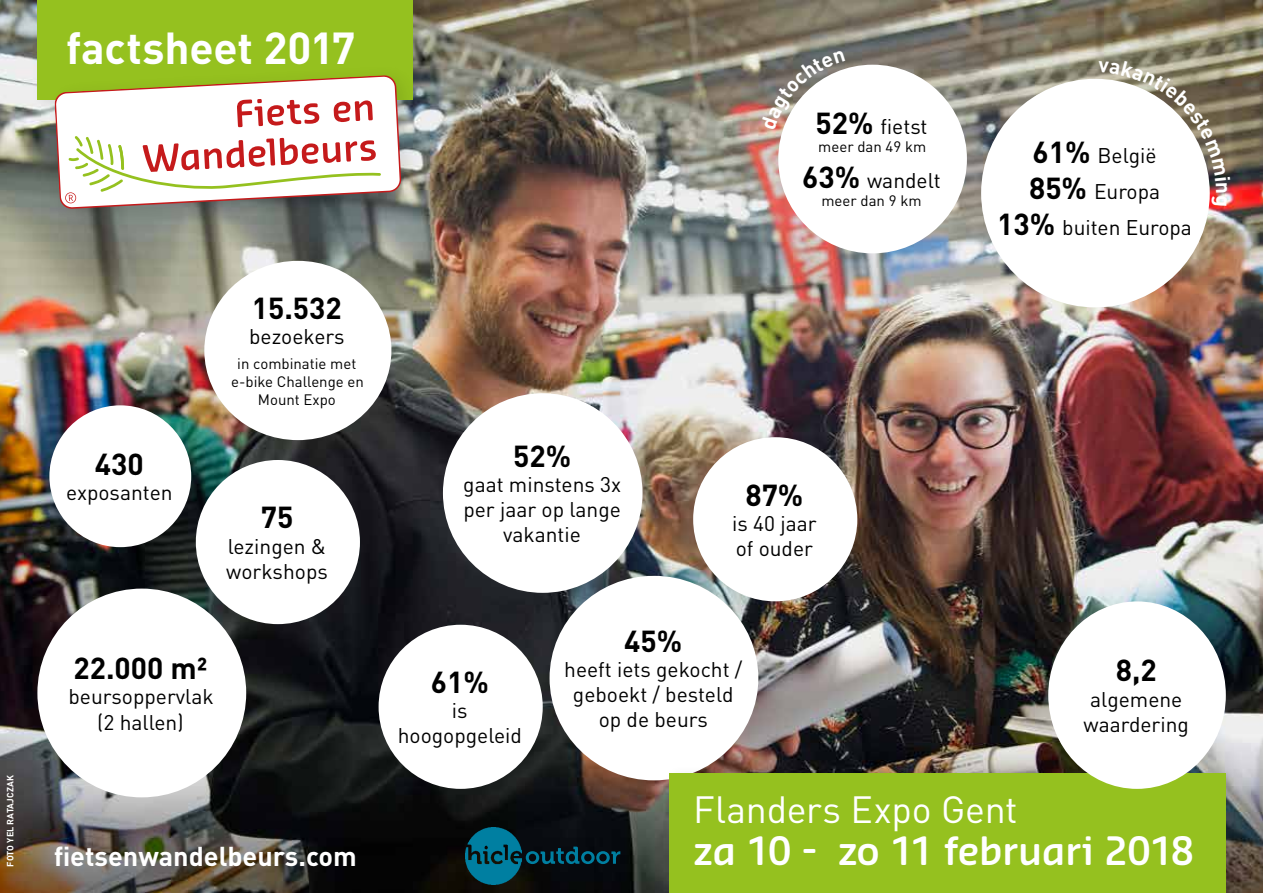
<style>
.page{position:relative;width:1263px;height:893px;background:#fff}
.page>*{position:absolute;margin:0;border:0;box-sizing:border-box;transform-origin:0 0}
.t1{font:700 44.25px "DIN Pro";letter-spacing:-.005em;color:#fff}
.t2{font:600 38.25px "Sansa Soft Pro";letter-spacing:-.02em;color:#fff}
.t3{font:37.5px "DIN Pro";letter-spacing:-.005em;color:#fff}
.t4{font:700 30px "DIN Pro";color:#000}
.t5{font:700 27px "DIN Pro";color:#fff}
.t6{font:21px/25.2px "DIN Pro";color:#000;text-align:center}
.t7{font:15px/18px "DIN Pro";color:#000;text-align:center}
.t8{font:700 9px "DIN Pro";letter-spacing:.01em;color:#fff}
.s1{font-weight:700;font-size:30px}
</style>
<div class="page">
<img style="left:0;top:0;width:1263px;height:893px">
<div style="left:204px;top:261px;width:187px;height:179px;background:#fff;border-radius:50%"></div>
<div style="left:693px;top:437px;width:164px;height:164px;background:#fff;border-radius:50%"></div>
<div style="left:379px;top:625px;width:164px;height:164px;background:#fff;border-radius:50%"></div>
<div style="left:37px;top:589px;width:209px;height:208px;background:#fff;border-radius:50%"></div>
<div style="left:49px;top:405px;width:142px;height:142px;background:#fff;border-radius:50%"></div>
<div style="left:196px;top:460px;width:164px;height:164px;background:#fff;border-radius:50%"></div>
<div style="left:443px;top:393px;width:199px;height:200px;background:#fff;border-radius:50%"></div>
<div style="left:549px;top:576px;width:209px;height:204px;background:#fff;border-radius:50%"></div>
<div style="left:981px;top:79px;width:229px;height:228px;background:#fff;border-radius:50%"></div>
<div style="left:778px;top:65px;width:189px;height:188px;background:#fff;border-radius:50%"></div>
<div style="left:30px;top:0;width:399px;height:114px;background:#000;opacity:.1"></div>
<div style="left:37px;top:0;width:376px;height:99px;background:#95c11f"></div>
<div style="left:45px;top:63px;width:379px;height:166px;background:#000;opacity:.1"></div>
<svg style="left:54px;top:75px;width:347px;height:134px"></svg>
<svg style="left:237px;top:99px;width:136px;height:28px"></svg>
<svg style="left:65px;top:136px;width:316px;height:68px"></svg>
<div style="left:662px;top:764px;width:580px;height:129px;background:#000;opacity:.1"></div>
<div style="left:670px;top:773px;width:556px;height:120px;background:#95c11f"></div>
<div style="left:1048px;top:601px;width:178px;height:188px;background:#fff;border-radius:50%"></div>
<img style="left:465px;top:828px;width:57px;height:56px">
<svg style="left:526px;top:847px;width:94px;height:17px;background:#043646"></svg>
<svg style="left:1098px;top:61px;width:132px;height:144px"></svg>
<svg style="left:760px;top:50px;width:85px;height:80px"></svg>
<p class="t8" style="left:4px;top:867px;width:93px;rotate:-90deg">FOTO YEL RATAJCZAK</p>
<h1 class="t1" style="left:66px;top:18px;width:291px">factsheet 2017</h1>
<h3 class="t4" style="left:95px;top:444px;width:50px">430</h3>
<p class="t6" style="left:66px;top:479px;width:108px">exposanten</p>
<h3 class="t4" style="left:252px;top:287px;width:91px">15.532</h3>
<p class="t6" style="left:249px;top:323px;width:97px">bezoekers</p>
<p class="t7" style="left:231px;top:354px;width:134px">in combinatie met e-bike Challenge en<br>Mount Expo</p>
<h3 class="t4" style="left:261px;top:497px;width:34px">75</h3>
<p class="t6" style="left:226px;top:532px;width:103px;text-align:left">lezingen &amp; workshops</p>
<h3 class="t4" style="left:73px;top:648px;width:135px">22.000 m²</h3>
<p class="t6" style="left:68px;top:683px;width:147px">beursoppervlak (2 hallen)</p>
<p class="t5" style="left:54px;top:837px;width:304px">fietsenwandelbeurs.com</p>
<p class="t6" style="left:815px;top:113px;width:114px"><span class="s1">52%</span> fietst</p>
<p class="t7" style="left:818px;top:137px;width:109px">meer dan 49 km</p>
<p class="t6" style="left:802px;top:167px;width:140px"><span class="s1">63%</span> wandelt</p>
<p class="t7" style="left:821px;top:191px;width:102px">meer dan 9 km</p>
<p class="t6" style="left:997px;top:137px;width:196px;line-height:36px"><span class="s1">61%</span> België<br><span class="s1">85%</span> Europa<br><span class="s1">13%</span> buiten Europa</p>
<h3 class="t4" style="left:513px;top:435px;width:60px">52%</h3>
<p class="t6" style="left:463px;top:471px;width:159px">gaat minstens 3x per jaar op lange vakantie</p>
<h3 class="t4" style="left:745px;top:474px;width:60px">87%</h3>
<p class="t6" style="left:732px;top:510px;width:86px;text-align:left">is 40 jaar of ouder</p>
<h3 class="t4" style="left:431px;top:662px;width:60px">61%</h3>
<p class="t6" style="left:398px;top:697px;width:126px">is hoogopgeleid</p>
<h3 class="t4" style="left:624px;top:620px;width:60px">45%</h3>
<p class="t6" style="left:564px;top:656px;width:180px">heeft iets gekocht / geboekt / besteld op de beurs</p>
<h3 class="t4" style="left:1116px;top:650px;width:42px">8,2</h3>
<p class="t6" style="left:1083px;top:686px;width:107px">algemene waardering</p>
<h3 class="t3" style="left:693px;top:784px;width:326px">Flanders Expo Gent</h3>
<h2 class="t2" style="left:693px;top:826px;width:503px">za 10 - zo 11 februari 2018</h2>
</div>
